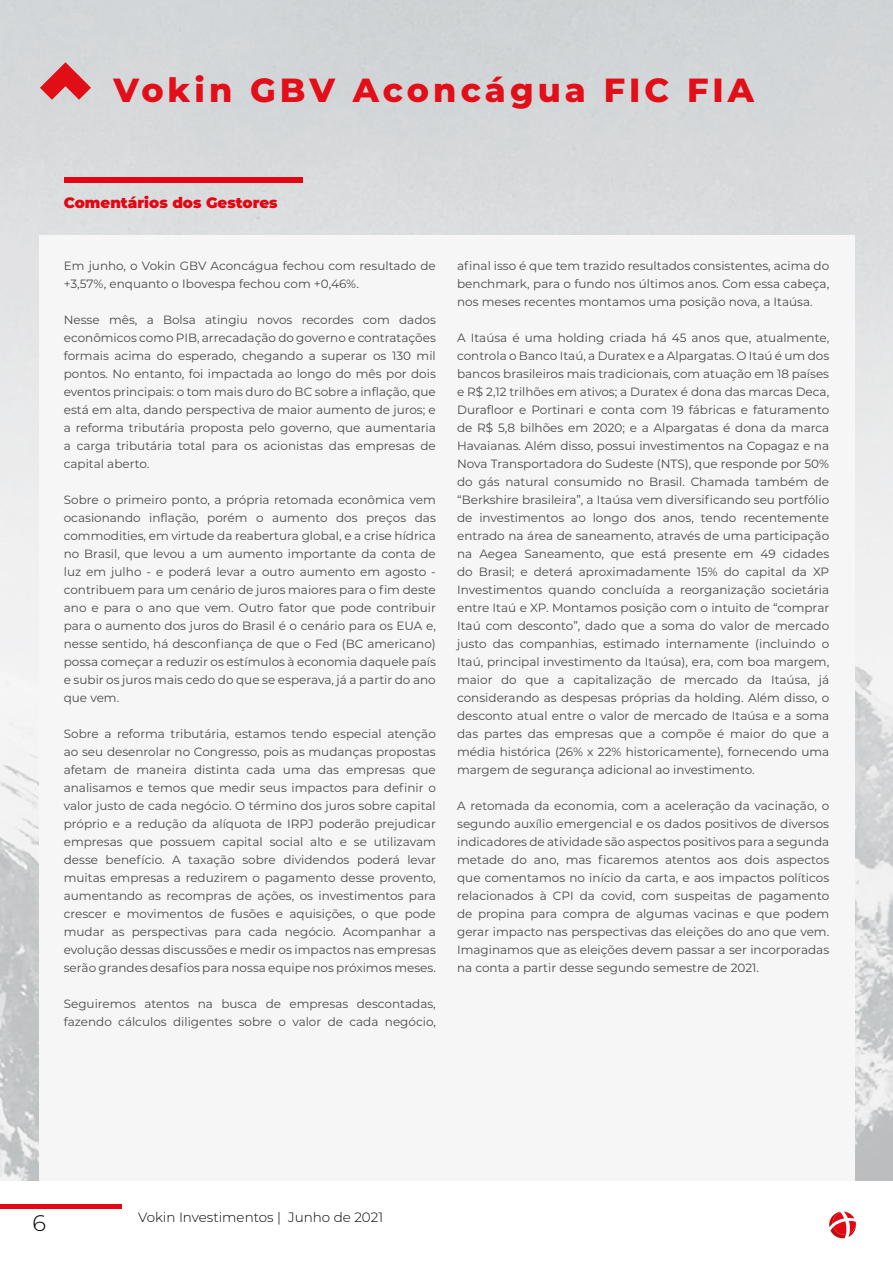
<style>
.page{position:relative;width:893px;height:1263px;background:#fff}
.page>*{position:absolute;margin:0;border:0;box-sizing:border-box;transform-origin:0 0}
.t1{font:800 33.45px "Montserrat";letter-spacing:.12em;color:#e20e18}
.t2{font:300 22.5px "Montserrat";color:#000}
.t3{font:900 15px "Montserrat";color:#e30613}
.t4{font:300 13.5px "Montserrat";color:#000}
.t5{font:12px/18px "Montserrat";color:#4a4a49;text-align:justify}
</style>
<div class="page">
<div style="left:0;top:1204px;width:121px;height:5px;background:#e30613"></div>
<svg style="left:829px;top:1211px;width:27px;height:27px"></svg>
<img style="left:0;top:0;width:893px;height:1180px">
<svg style="left:40px;top:62px;width:51px;height:38px;background:#da757b"></svg>
<div style="left:39px;top:235px;width:815px;height:945px;background:#f6f6f6"></div>
<div style="left:65px;top:177px;width:238px;height:6px;background:#e30613"></div>
<h1 class="t1" style="left:114px;top:65px;width:642px">Vokin GBV Aconcágua FIC FIA</h1>
<p class="t3" style="left:64px;top:191px;width:215px">Comentários dos Gestores</p>
<p class="t5" style="left:64px;top:256px;width:374px">Em junho, o Vokin GBV Aconcágua fechou com resultado de +3,57%, enquanto o Ibovespa fechou com +0,46%.</p>
<p class="t5" style="left:64px;top:310px;width:374px">Nesse mês, a Bolsa atingiu novos recordes com dados econômicos como PIB, arrecadação do governo e contratações formais acima do esperado, chegando a superar os 130 mil pontos. No entanto, foi impactada ao longo do mês por dois eventos principais: o tom mais duro do BC sobre a inflação, que está em alta, dando perspectiva de maior aumento de juros; e a reforma tributária proposta pelo governo, que aumentaria a carga tributária total para os acionistas das empresas de capital aberto.</p>
<p class="t5" style="left:64px;top:490px;width:374px">Sobre o primeiro ponto, a própria retomada econômica vem ocasionando inflação, porém o aumento dos preços das commodities, em virtude da reabertura global, e a crise hídrica no Brasil, que levou a um aumento importante da conta de luz em julho - e poderá levar a outro aumento em agosto - contribuem para um cenário de juros maiores para o fim deste ano e para o ano que vem. Outro fator que pode contribuir para o aumento dos juros do Brasil é o cenário para os EUA e, nesse sentido, há desconfiança de que o Fed (BC americano) possa começar a reduzir os estímulos à economia daquele país e subir os juros mais cedo do que se esperava, já a partir do ano que vem.</p>
<p class="t5" style="left:64px;top:724px;width:374px">Sobre a reforma tributária, estamos tendo especial atenção ao seu desenrolar no Congresso, pois as mudanças propostas afetam de maneira distinta cada uma das empresas que analisamos e temos que medir seus impactos para definir o valor justo de cada negócio. O término dos juros sobre capital próprio e a redução da alíquota de IRPJ poderão prejudicar empresas que possuem capital social alto e se utilizavam desse benefício. A taxação sobre dividendos poderá levar muitas empresas a reduzirem o pagamento desse provento, aumentando as recompras de ações, os investimentos para crescer e movimentos de fusões e aquisições, o que pode mudar as perspectivas para cada negócio. Acompanhar a evolução dessas discussões e medir os impactos nas empresas serão grandes desafios para nossa equipe nos próximos meses.</p>
<p class="t5" style="left:64px;top:994px;width:374px">Seguiremos atentos na busca de empresas descontadas, fazendo cálculos diligentes sobre o valor de cada negócio,</p>
<p class="t5" style="left:457px;top:256px;width:374px">afinal isso é que tem trazido resultados consistentes, acima do benchmark, para o fundo nos últimos anos. Com essa cabeça, nos meses recentes montamos uma posição nova, a Itaúsa.</p>
<p class="t5" style="left:457px;top:328px;width:374px">A Itaúsa é uma holding criada há 45 anos que, atualmente, controla o Banco Itaú, a Duratex e a Alpargatas. O Itaú é um dos bancos brasileiros mais tradicionais, com atuação em 18 países e R$ 2,12 trilhões em ativos; a Duratex é dona das marcas Deca, Durafloor e Portinari e conta com 19 fábricas e faturamento de R$ 5,8 bilhões em 2020; e a Alpargatas é dona da marca Havaianas. Além disso, possui investimentos na Copagaz e na Nova Transportadora do Sudeste (NTS), que responde por 50% do gás natural consumido no Brasil. Chamada também de “Berkshire brasileira”, a Itaúsa vem diversificando seu portfólio de investimentos ao longo dos anos, tendo recentemente entrado na área de saneamento, através de uma participação na Aegea Saneamento, que está presente em 49 cidades do Brasil; e deterá aproximadamente 15% do capital da XP Investimentos quando concluída a reorganização societária entre Itaú e XP. Montamos posição com o intuito de “comprar Itaú com desconto”, dado que a soma do valor de mercado justo das companhias, estimado internamente (incluindo o Itaú, principal investimento da Itaúsa), era, com boa margem, maior do que a capitalização de mercado da Itaúsa, já considerando as despesas próprias da holding. Além disso, o desconto atual entre o valor de mercado de Itaúsa e a soma das partes das empresas que a compõe é maior do que a média histórica (26% x 22% historicamente), fornecendo uma margem de segurança adicional ao investimento.</p>
<p class="t5" style="left:457px;top:796px;width:374px">A retomada da economia, com a aceleração da vacinação, o segundo auxílio emergencial e os dados positivos de diversos indicadores de atividade são aspectos positivos para a segunda metade do ano, mas ficaremos atentos aos dois aspectos que comentamos no início da carta, e aos impactos políticos relacionados à CPI da covid, com suspeitas de pagamento de propina para compra de algumas vacinas e que podem gerar impacto nas perspectivas das eleições do ano que vem.<br>Imaginamos que as eleições devem passar a ser incorporadas na conta a partir desse segundo semestre de 2021.</p>
<h2 class="t2" style="left:32px;top:1207px;width:15px">6</h2>
<p class="t4" style="left:138px;top:1208px;width:246px">Vokin Investimentos | Junho de 2021</p>
</div>
